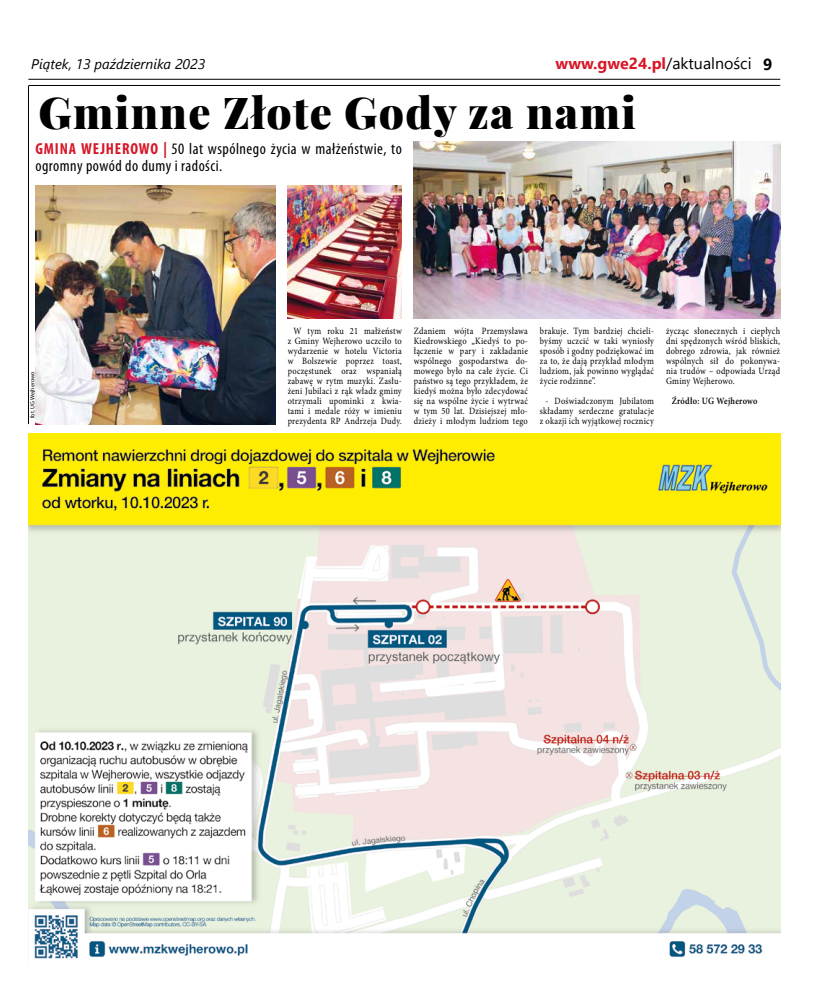
<style>
.page{position:relative;width:820px;height:993px;background:#fff}
.page>*{position:absolute;margin:0;border:0;box-sizing:border-box;transform-origin:0 0}
.t1{font:900 44px "Playfair Display";letter-spacing:.03em;color:#000}
.t2{font:condensed 16px/17px "Myriad Pro";letter-spacing:.03em;color:#000}
.t3{font:700 16px "Segoe UI";color:#d71728}
.t4{font:italic 14px "Segoe UI";color:#000}
.t5{font:9.6px/10px "Minion Pro";letter-spacing:.03em;color:#000;text-align:justify;scale:.87 1}
.t6{font:600 9.6px "Minion Pro";letter-spacing:.03em;color:#000;scale:.87 1}
.t7{font:6px "Myriad Pro";color:#000}
.s1{font-weight:400;color:#000}
.s2{color:#000}
.s3{font-weight:700;color:#d71728}
</style>
<div class="page">
<hr style="left:28px;top:79px;width:752px;height:1px;background:#000">
<img style="left:29px;top:433px;width:751px;height:526px">
<hr style="left:28px;top:85px;width:752px;height:1px;background:#000">
<hr style="left:28px;top:86px;width:1px;height:338px;background:#000">
<img style="left:413px;top:142px;width:367px;height:176px">
<img style="left:36px;top:185px;width:239px;height:239px">
<img style="left:287px;top:185px;width:114px;height:133px">
<h3 class="t4" style="left:31px;top:51px;width:175px">Piątek, 13 października 2023</h3>
<h2 class="t3" style="left:555px;top:49px;width:218px">www.gwe24.pl<span class="s1">/aktualności</span> <span class="s2">9</span></h2>
<h1 class="t1" style="left:39px;top:84px;width:598px">Gminne Złote Gody za nami</h1>
<h2 class="t2" style="left:35px;top:140px;width:368px"><span class="s3">GMINA WEJHEROWO |</span> 50 lat wspólnego życia w małżeństwie, to ogromny powód do dumy i radości.</h2>
<p class="t7" style="left:29px;top:418px;width:48px;rotate:-90deg">fot. UG Wejherowo</p>
<p class="t5" style="left:287px;top:326px;width:133px;text-align:center">W tym roku 21 małżeństw z Gminy Wejherowo uczciło to wydarzenie w hotelu Victoria w Bolszewie poprzez toast, poczęstunek oraz wspaniałą zabawę w rytm muzyki. Zasłu&shy;żeni Jubilaci z rąk władz gminy otrzymali upominki z kwia&shy;tami i medale róży w imieniu prezydenta RP Andrzeja Dudy.</p>
<p class="t5" style="left:413px;top:326px;width:133px">Zdaniem wójta Przemysława Kiedrowskiego „Kiedyś to po&shy;łączenie w pary i zakładanie wspólnego gospodarstwa do&shy;mowego było na całe życie. Ci państwo są tego przykładem, że kiedyś można było zdecydować się na wspólne życie i wytrwać w tym 50 lat. Dzisiejszej mło&shy;dzieży i młodym ludziom tego</p>
<p class="t5" style="left:539px;top:326px;width:133px">brakuje. Tym bardziej chcieli&shy;byśmy uczcić w taki wyniosły sposób i godny podziękować im za to, że dają przykład młodym ludziom, jak powinno wyglądać życie rodzinne”.</p>
<p class="t5" style="left:539px;top:396px;width:133px;text-align:center">- Doświadczonym Jubilatom składamy serdeczne gratulacje z okazji ich wyjątkowej rocznicy</p>
<p class="t5" style="left:665px;top:326px;width:133px">życząc słonecznych i ciepłych dni spędzonych wśród bliskich, dobrego zdrowia, jak również wspólnych sił do pokonywa&shy;nia trudów – odpowiada Urząd Gminy Wejherowo.</p>
<p class="t6" style="left:671px;top:394px;width:100px">Źródło: UG Wejherowo</p>
</div>
